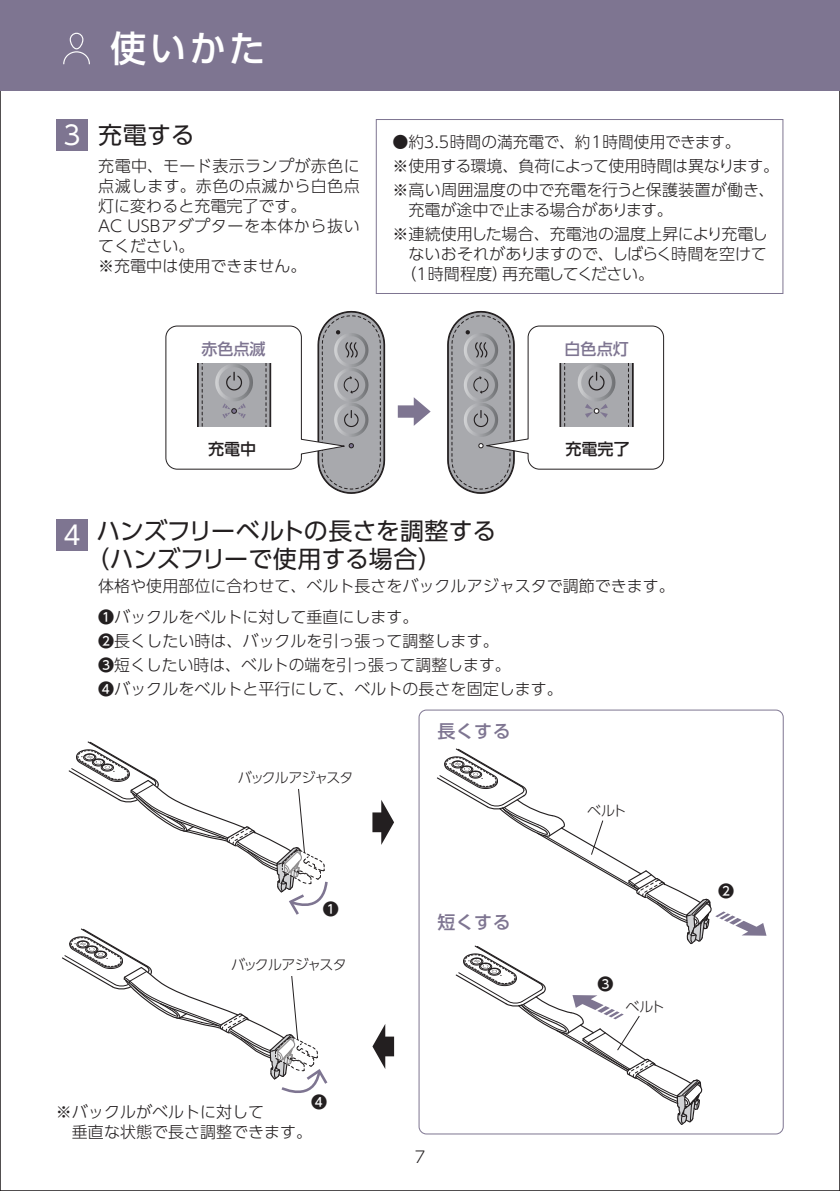
<style>
.page{position:relative;width:840px;height:1191px;background:#fff}
.page>*{position:absolute;margin:0;border:0;box-sizing:border-box;transform-origin:0 0}
.t1{font:500 36px "UD Shin Go Pro";color:#fff}
.t2{font:24px/28px "UD Shin Go Pro";letter-spacing:-.02em;color:#231f20}
.t3{font:500 18px "UD Shin Go Pro";letter-spacing:.025em;color:#7e7591}
.t4{font:300 16px/24px "UD Shin Go Pro";color:#231f20}
.t5{font:300 16px/20px "UD Shin Go Pro";letter-spacing:.025em;color:#231f20}
.t6{font:500 16px "UD Shin Go Pro";color:#231f20}
.t7{font:500 16px "UD Shin Go Pro";color:#7e7591}
.t8{font:300 14px "UD Shin Go Pro";letter-spacing:-.085em;color:#231f20}
.s1{font-size:26px;color:#fff}
.s2{font-weight:500}
</style>
<div class="page">
<div style="left:0;top:0;width:839px;height:90px;background:#7e7591"></div>
<svg style="left:63px;top:33px;width:27px;height:31px"></svg>
<div style="left:57px;top:119px;width:31px;height:31px;background:#7e7591"></div>
<div style="left:57px;top:519px;width:31px;height:31px;background:#7e7591"></div>
<div style="left:375px;top:119px;width:408px;height:175px;border:1px solid #7e7591"></div>
<svg style="left:397px;top:397px;width:33px;height:29px"></svg>
<svg style="left:447px;top:311px;width:217px;height:183px"></svg>
<svg style="left:165px;top:311px;width:220px;height:183px"></svg>
<svg style="left:372px;top:800px;width:22px;height:45px"></svg>
<svg style="left:372px;top:1024px;width:22px;height:45px"></svg>
<svg style="left:68px;top:741px;width:260px;height:173px"></svg>
<svg style="left:62px;top:928px;width:265px;height:165px"></svg>
<svg style="left:437px;top:748px;width:329px;height:377px"></svg>
<h1 class="t1" style="left:110px;top:19px;width:156px">使いかた</h1>
<h2 class="t2" style="left:63px;top:120px;width:133px"><span class="s1">3</span> 充電する</h2>
<p class="t5" style="left:98px;top:156px;width:263px">充電中、モード表示ランプが赤色に点滅します。赤色の点滅から白色点灯に変わると充電完了です。<br>AC USBアダプターを本体から抜いてください。<br>※充電中は使用できません。</p>
<p class="t7" style="left:201px;top:336px;width:65px">赤色点滅</p>
<p class="t6" style="left:208px;top:436px;width:49px">充電中</p>
<p class="t4" style="left:392px;top:129px;width:388px">●約３.5時間の満充電で、約1時間使用できます。<br>※使用する環境、負荷によって使用時間は異なります。※高い周囲温度の中で充電を行うと保護装置が働き、</p>
<p class="t4" style="left:392px;top:197px;width:376px;text-indent:16px">充電が途中で止まる場合があります。<br>※連続使用した場合、充電池の温度上昇により充電し</p>
<p class="t4" style="left:400px;top:243px;width:367px;line-height:20px;text-indent:8px">ないおそれがありますので、しばらく時間を空けて（1時間程度）再充電してください。</p>
<p class="t7" style="left:564px;top:336px;width:65px">白色点灯</p>
<p class="t6" style="left:565px;top:436px;width:65px">充電完了</p>
<h2 class="t2" style="left:85px;top:516px;width:412px;text-indent:-22px"><span class="s1">4</span> ハンズフリーベルトの長さを調整する（ハンズフリーで使用する場合）</h2>
<p class="t4" style="left:98px;top:570px;width:577px;line-height:30.8px">体格や使用部位に合わせて、ベルト長さをバックルアジャスタで調節できます。<br><span class="s2">❶</span>バックルをベルトに対して垂直にします。</p>
<p class="t4" style="left:98px;top:628px;width:465px"><span class="s2">❷</span>長くしたい時は、バックルを引っ張って調整します。<br><span class="s2">❸</span>短くしたい時は、ベルトの端を引っ張って調整します。<br><span class="s2">❹</span>バックルをベルトと平行にして、ベルトの長さを固定します。</p>
<p class="t8" style="left:238px;top:766px;width:117px">バックルアジャスタ</p>
<p class="t6" style="left:322px;top:895px;width:17px">❶</p>
<p class="t8" style="left:231px;top:953px;width:117px">バックルアジャスタ</p>
<p class="t4" style="left:72px;top:1101px;width:241px;line-height:20px;text-indent:-16px">※バックルがベルトに対して<br>垂直な状態で長さ調整できます。</p>
<p class="t6" style="left:311px;top:1089px;width:17px">❹</p>
<p class="t3" style="left:437px;top:716px;width:75px">長くする</p>
<p class="t3" style="left:437px;top:907px;width:75px">短くする</p>
<p class="t4" style="left:414px;top:1144px;width:12px">7</p>
<p class="t8" style="left:586px;top:799px;width:41px">ベルト</p>
<p class="t6" style="left:597px;top:971px;width:17px">❸</p>
<p class="t8" style="left:625px;top:995px;width:41px">ベルト</p>
<p class="t6" style="left:717px;top:877px;width:17px">❷</p>
</div>
